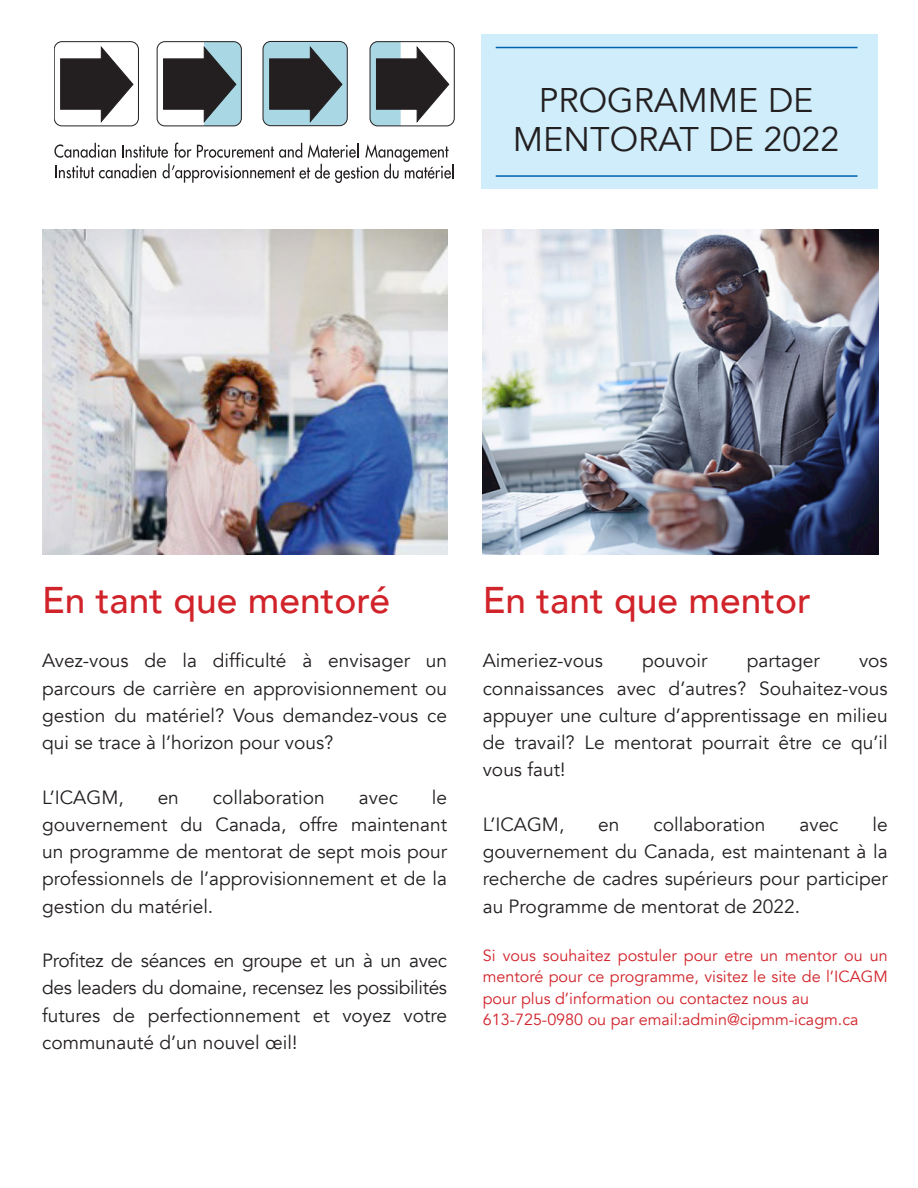
<style>
.page{position:relative;width:918px;height:1188px;background:#fff}
.page>*{position:absolute;margin:0;border:0;box-sizing:border-box;transform-origin:0 0}
.t1{font:500 37.2px "Avenir";color:#d1232a}
.t2{font:34.2px "Avenir";color:#231f20}
.t3{font:19.2px/27.3px "Avenir";color:#231f20;text-align:justify}
.t4{font:16.2px/21.3px "Avenir";color:#d1232a;text-align:justify}
</style>
<div class="page">
<div style="left:54px;top:41px;width:85px;height:85px;border:1px solid #231f20;border-radius:8px"></div>
<svg style="left:61px;top:47px;width:72px;height:75px"></svg>
<div style="left:157px;top:41px;width:85px;height:85px;border:1px solid #231f20;border-radius:8px"></div>
<svg style="left:163px;top:42px;width:78px;height:84px"></svg>
<div style="left:370px;top:41px;width:84px;height:85px;border:1px solid #231f20;border-radius:8px"></div>
<svg style="left:370px;top:42px;width:79px;height:84px"></svg>
<div style="left:263px;top:41px;width:84px;height:85px;background:#aad7e4;border:1px solid #231f20;border-radius:8px"></div>
<svg style="left:270px;top:47px;width:72px;height:75px"></svg>
<svg style="left:54px;top:143px;width:400px;height:40px"></svg>
<div style="left:482px;top:35px;width:396px;height:154px;background:#cfedfb"></div>
<hr style="left:496px;top:47px;width:362px;height:1px;background:#0162b0">
<hr style="left:496px;top:175px;width:362px;height:2px;background:#0162b0">
<img style="left:42px;top:230px;width:405px;height:325px">
<img style="left:483px;top:230px;width:395px;height:325px">
<p class="t2" style="left:539px;top:80px;width:276px">PROGRAMME DE</p>
<p class="t2" style="left:513px;top:119px;width:328px">MENTORAT DE 2022</p>
<p class="t1" style="left:42px;top:568px;width:350px">En tant que mentoré</p>
<p class="t3" style="left:42px;top:647px;width:407px">Avez-vous de la difficulté à envisager un parcours de carrière en approvisionnement ou gestion du matériel? Vous demandez-vous ce qui se trace à l’horizon pour vous?</p>
<p class="t3" style="left:42px;top:784px;width:83px">L’ICAGM,</p>
<p class="t3" style="left:158px;top:784px;width:23px">en</p>
<p class="t3" style="left:213px;top:784px;width:113px">collaboration</p>
<p class="t3" style="left:359px;top:784px;width:41px">avec</p>
<p class="t3" style="left:42px;top:784px;width:407px;text-indent:390px">le gouvernement du Canada, offre maintenant un programme de mentorat de sept mois pour professionnels de l’approvisionnement et de la gestion du matériel.</p>
<p class="t3" style="left:42px;top:947px;width:407px">Profitez de séances en groupe et un à un avec des leaders du domaine, recensez les possibilités futures de perfectionnement et voyez votre communauté d’un nouvel œil!</p>
<p class="t1" style="left:483px;top:568px;width:330px">En tant que mentor</p>
<p class="t3" style="left:483px;top:647px;width:122px">Aimeriez-vous</p>
<p class="t3" style="left:642px;top:647px;width:67px">pouvoir</p>
<p class="t3" style="left:747px;top:647px;width:74px">partager</p>
<p class="t3" style="left:483px;top:647px;width:407px;text-indent:376px">vos connaissances avec d’autres? Souhaitez-vous appuyer une culture d’apprentissage en milieu de travail? Le mentorat pourrait être ce qu’il vous faut!</p>
<p class="t3" style="left:483px;top:811px;width:407px;text-indent:390px">le gouvernement du Canada, est maintenant à la recherche de cadres supérieurs pour participer au Programme de mentorat de 2022.</p>
<p class="t4" style="left:483px;top:945px;width:407px">Si vous souhaitez postuler pour etre un mentor ou un mentoré pour ce programme, visitez le site de l’ICAGM pour plus d’information ou contactez nous au</p>
<p class="t4" style="left:483px;top:1009px;width:377px">613-725-0980 ou par email:admin@cipmm-icagm.ca</p>
<p class="t3" style="left:483px;top:811px;width:83px">L’ICAGM,</p>
<p class="t3" style="left:598px;top:811px;width:23px">en</p>
<p class="t3" style="left:654px;top:811px;width:113px">collaboration</p>
<p class="t3" style="left:800px;top:811px;width:41px">avec</p>
</div>
